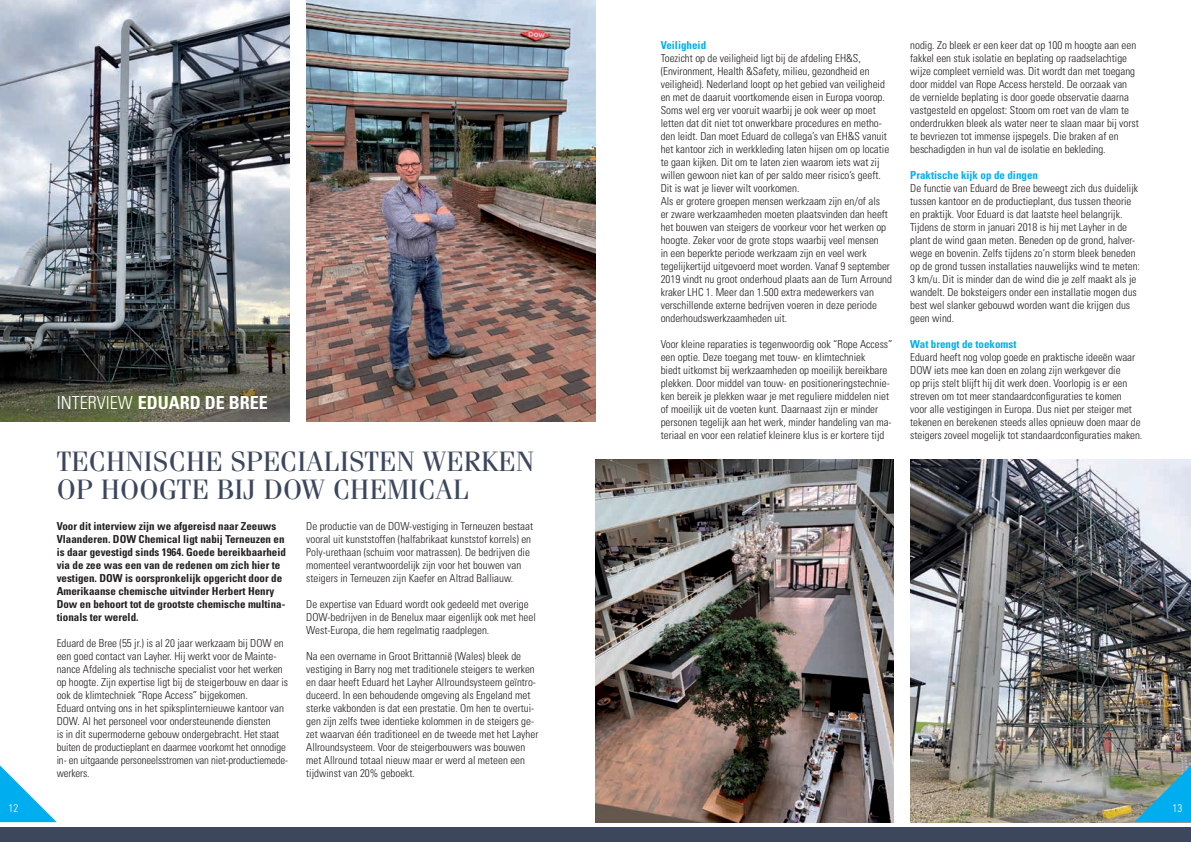
<style>
.page{position:relative;width:1191px;height:842px;background:#fff}
.page>*{position:absolute;margin:0;border:0;box-sizing:border-box;transform-origin:0 0}
.t1{font:28px/28px "Fenice Pro ITC";letter-spacing:.005em;color:#3c475e}
.t2{font:700 condensed 18px "Univers";color:#fff}
.t3{font:300 condensed 11px/13px "Univers";color:#231f20}
.t4{font:700 condensed 11px/13px "Univers";color:#231f20}
.t5{font:700 condensed 11px "Univers";color:#00aeef}
.t6{font:300 condensed 11px "Univers";color:#fff}
.s1{font-weight:300}
</style>
<div class="page">
<div style="left:0;top:828px;width:1191px;height:14px;background:#3c475e"></div>
<img style="left:595px;top:460px;width:298px;height:362px">
<img style="left:910px;top:460px;width:281px;height:362px">
<img style="left:0;top:0;width:289px;height:421px">
<img style="left:306px;top:0;width:289px;height:421px">
<svg style="left:0;top:765px;width:57px;height:57px"></svg>
<svg style="left:1134px;top:765px;width:57px;height:57px;background:#4a9fb3"></svg>
<h2 class="t2" style="left:57px;top:391px;width:212px"><span class="s1">INTERVIEW</span> EDUARD DE BREE</h2>
<h1 class="t1" style="left:57px;top:447px;width:479px">TECHNISCHE SPECIALISTEN WERKEN<br>OP HOOGTE BIJ DOW CHEMICAL</h1>
<p class="t4" style="left:57px;top:519px;width:231px">Voor dit interview zijn we afgereisd naar Zeeuws Vlaanderen. DOW Chemical ligt nabij Terneuzen en is daar gevestigd sinds 1964. Goede bereikbaarheid via de zee was een van de redenen om zich hier te vestigen. DOW is oorspronkelijk opgericht door de Amerikaanse chemische uitvinder Herbert Henry Dow en behoort tot de grootste chemische multina&shy;tionals ter wereld.</p>
<p class="t3" style="left:57px;top:636px;width:233px">Eduard de Bree (55 jr.) is al 20 jaar werkzaam bij DOW en een goed contact van Layher. Hij werkt voor de Mainte&shy;nance Afdeling als technische specialist voor het werken op hoogte. Zijn expertise ligt bij de steigerbouw en daar is ook de klimtechniek “Rope Access” bijgekomen.<br>Eduard ontving ons in het spiksplinternieuwe kantoor van DOW. Al het personeel voor ondersteunende diensten<br>is in dit supermoderne gebouw ondergebracht. Het staat buiten de productieplant en daarmee voorkomt het onnodige in- en uitgaande personeelsstromen van niet-productiemede&shy;werkers.</p>
<p class="t3" style="left:306px;top:519px;width:228px">De productie van de DOW-vestiging in Terneuzen bestaat vooral uit kunststoffen (halfabrikaat kunststof korrels) en Poly-urethaan (schuim voor matrassen). De bedrijven die momenteel verantwoordelijk zijn voor het bouwen van steigers in Terneuzen zijn Kaefer en Altrad Balliauw.</p>
<p class="t3" style="left:306px;top:597px;width:231px">De expertise van Eduard wordt ook gedeeld met overige<br>DOW-bedrijven in de Benelux maar eigenlijk ook met heel<br>West-Europa, die hem regelmatig raadplegen.</p>
<p class="t3" style="left:306px;top:649px;width:234px">Na een overname in Groot Brittannië (Wales) bleek de vestiging in Barry nog met traditionele steigers te werken en daar heeft Eduard het Layher Allroundsysteem geïntro&shy;duceerd. In een behoudende omgeving als Engeland met sterke vakbonden is dat een prestatie. Om hen te overtui&shy;gen zijn zelfs twee identieke kolommen in de steigers ge&shy;zet waarvan één traditioneel en de tweede met het Layher Allroundsysteem. Voor de steigerbouwers was bouwen met Allround totaal nieuw maar er werd al meteen een tijdwinst van 20% geboekt.</p>
<p class="t5" style="left:660px;top:38px;width:47px">Veiligheid</p>
<p class="t3" style="left:660px;top:51px;width:233px">Toezicht op de veiligheid ligt bij de afdeling EH&amp;S, (Environment, Health &amp;Safety, milieu, gezondheid en veiligheid). Nederland loopt op het gebied van veiligheid en met de daaruit voortkomende eisen in Europa voorop.<br>Soms wel erg ver vooruit waarbij je ook weer op moet letten dat dit niet tot onwerkbare procedures en metho&shy;den leidt. Dan moet Eduard de collega’s van EH&amp;S vanuit het kantoor zich in werkkleding laten hijsen om op locatie te gaan kijken. Dit om te laten zien waarom iets wat zij willen gewoon niet kan of per saldo meer risico’s geeft.<br>Dit is wat je liever wilt voorkomen.<br>Als er grotere groepen mensen werkzaam zijn en/of als<br>er zware werkzaamheden moeten plaatsvinden dan heeft het bouwen van steigers de voorkeur voor het werken op hoogte. Zeker voor de grote stops waarbij veel mensen<br>in een beperkte periode werkzaam zijn en veel werk tegelijkertijd uitgevoerd moet worden. Vanaf 9 september 2019 vindt nu groot onderhoud plaats aan de Turn Arround kraker LHC 1. Meer dan 1.500 extra medewerkers van verschillende externe bedrijven voeren in deze periode onderhoudswerkzaamheden uit.</p>
<p class="t3" style="left:660px;top:338px;width:233px">Voor kleine reparaties is tegenwoordig ook “Rope Access” een optie. Deze toegang met touw- en klimtechniek<br>biedt uitkomst bij werkzaamheden op moeilijk bereikbare plekken. Door middel van touw- en positioneringstechnie&shy;ken bereik je plekken waar je met reguliere middelen niet of moeilijk uit de voeten kunt. Daarnaast zijn er minder personen tegelijk aan het werk, minder handeling van ma&shy;teriaal en voor een relatief kleinere klus is er kortere tijd</p>
<p class="t3" style="left:910px;top:39px;width:230px">nodig. Zo bleek er een keer dat op 100 m hoogte aan een fakkel een stuk isolatie en beplating op raadselachtige wijze compleet vernield was. Dit wordt dan met toegang door middel van Rope Access hersteld. De oorzaak van de vernielde beplating is door goede observatie daarna vastgesteld en opgelost: Stoom om roet van de vlam te onderdrukken bleek als water neer te slaan maar bij vorst te bevriezen tot immense ijspegels. Die braken af en beschadigden in hun val de isolatie en bekleding.</p>
<p class="t5" style="left:910px;top:168px;width:129px">Praktische kijk op de dingen</p>
<p class="t3" style="left:910px;top:182px;width:231px">De functie van Eduard de Bree beweegt zich dus duidelijk tussen kantoor en de productieplant, dus tussen theorie en praktijk. Voor Eduard is dat laatste heel belangrijk.<br>Tijdens de storm in januari 2018 is hij met Layher in de plant de wind gaan meten. Beneden op de grond, halver&shy;wege en bovenin. Zelfs tijdens zo’n storm bleek beneden op de grond tussen installaties nauwelijks wind te meten:<br>3 km/u. Dit is minder dan de wind die je zelf maakt als je wandelt. De boksteigers onder een installatie mogen dus best wel slanker gebouwd worden want die krijgen dus geen wind.</p>
<p class="t5" style="left:910px;top:337px;width:108px">Wat brengt de toekomst</p>
<p class="t3" style="left:910px;top:351px;width:234px">Eduard heeft nog volop goede en praktische ideeën waar DOW iets mee kan doen en zolang zijn werkgever die<br>op prijs stelt blijft hij dit werk doen. Voorlopig is er een streven om tot meer standaardconfiguraties te komen<br>voor alle vestigingen in Europa. Dus niet per steiger met tekenen en berekenen steeds alles opnieuw doen maar de steigers zoveel mogelijk tot standaardconfiguraties maken.</p>
<p class="t6" style="left:9px;top:801px;width:11px">12</p>
<p class="t6" style="left:1172px;top:801px;width:11px">13</p>
</div>
